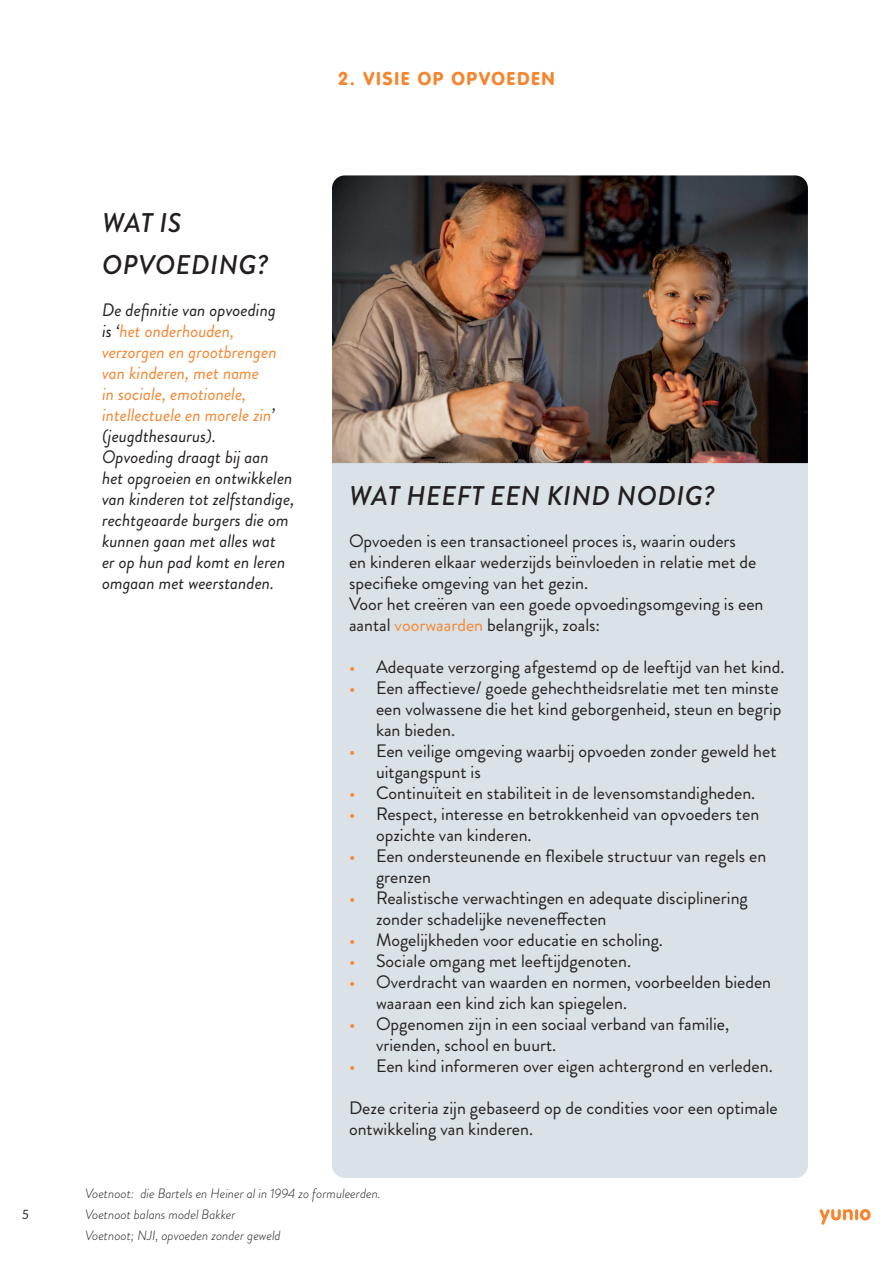
<style>
.page{position:relative;width:893px;height:1263px;background:#fff}
.page>*{position:absolute;margin:0;border:0;box-sizing:border-box;transform-origin:0 0}
.t1{font:italic 500 27px/42px "Brandon Grotesque";letter-spacing:.02em;color:#231f20}
.t2{font:19.5px "VAG Rundschrift D";letter-spacing:.08em;color:#f58631}
.t3{font:18px/21px "Brandon Grotesque";color:#231f20}
.t4{font:italic 18px/21px "Brandon Grotesque";color:#231f20}
.t5{font:italic 300 13.5px/21px "Brandon Grotesque";color:#231f20}
.t6{font:italic 13.5px "Brandon Grotesque";color:#231f20}
.s1{color:#f58631}
</style>
<div class="page">
<svg style="left:820px;top:1209px;width:51px;height:16px"></svg>
<div style="left:332px;top:463px;width:476px;height:715px;background:#dae2e7"></div>
<img style="left:332px;top:175px;width:476px;height:288px">
<p class="t6" style="left:22px;top:1205px;width:8px">5</p>
<p class="t2" style="left:338px;top:67px;width:218px">2. VISIE OP OPVOEDEN</p>
<h1 class="t1" style="left:102px;top:202px;width:168px">WAT IS<br>OPVOEDING?</h1>
<p class="t4" style="left:102px;top:300px;width:194px">De definitie van opvoeding<br>is ‘<span class="s1">het onderhouden, verzorgen en grootbrengen van kinderen, met name<br>in sociale, emotionele, intellectuele en morele zin</span>’ (jeugdthesaurus).<br>Opvoeding draagt bij aan het opgroeien en ontwikkelen van kinderen tot zelfstandige, rechtgeaarde burgers die om kunnen gaan met alles wat<br>er op hun pad komt en leren omgaan met weerstanden.</p>
<h1 class="t1" style="left:349px;top:475px;width:367px">WAT HEEFT EEN KIND NODIG?</h1>
<p class="t3" style="left:349px;top:531px;width:416px">Opvoeden is een transactioneel proces is, waarin ouders<br>en kinderen elkaar wederzijds beïnvloeden in relatie met de specifieke omgeving van het gezin.<br>Voor het creëren van een goede opvoedingsomgeving is een aantal <span class="s1">voorwaarden</span> belangrijk, zoals:</p>
<p class="t3" style="left:349px;top:657px;width:437px"><span class="s1">•</span> Adequate verzorging afgestemd op de leeftijd van het kind.</p>
<p class="t3" style="left:376px;top:678px;width:407px;text-indent:-27px"><span class="s1">•</span> Een affectieve/ goede gehechtheidsrelatie met ten minste een volwassene die het kind geborgenheid, steun en begrip kan bieden.</p>
<p class="t3" style="left:376px;top:741px;width:402px;text-indent:-27px"><span class="s1">•</span> Een veilige omgeving waarbij opvoeden zonder geweld het uitgangspunt is</p>
<p class="t3" style="left:349px;top:783px;width:408px"><span class="s1">•</span> Continuïteit en stabiliteit in de levensomstandigheden.</p>
<p class="t3" style="left:376px;top:804px;width:385px;text-indent:-27px"><span class="s1">•</span> Respect, interesse en betrokkenheid van opvoeders ten opzichte van kinderen.</p>
<p class="t3" style="left:376px;top:846px;width:392px;text-indent:-27px"><span class="s1">•</span> Een ondersteunende en flexibele structuur van regels en grenzen</p>
<p class="t3" style="left:376px;top:888px;width:373px;text-indent:-27px"><span class="s1">•</span> Realistische verwachtingen en adequate disciplinering zonder schadelijke neveneffecten</p>
<p class="t3" style="left:349px;top:930px;width:315px"><span class="s1">•</span> Mogelijkheden voor educatie en scholing.</p>
<p class="t3" style="left:349px;top:951px;width:284px"><span class="s1">•</span> Sociale omgang met leeftijdgenoten.</p>
<p class="t3" style="left:376px;top:972px;width:397px;text-indent:-27px"><span class="s1">•</span> Overdracht van waarden en normen, voorbeelden bieden waaraan een kind zich kan spiegelen.</p>
<p class="t3" style="left:376px;top:1014px;width:355px;text-indent:-27px"><span class="s1">•</span> Opgenomen zijn in een sociaal verband van familie, vrienden, school en buurt.</p>
<p class="t3" style="left:349px;top:1056px;width:425px"><span class="s1">•</span> Een kind informeren over eigen achtergrond en verleden.</p>
<p class="t3" style="left:349px;top:1098px;width:430px">Deze criteria zijn gebaseerd op de condities voor een optimale ontwikkeling van kinderen.</p>
<p class="t5" style="left:85px;top:1183px;width:297px">Voetnoot: die Bartels en Heiner al in 1994 zo formuleerden.<br>Voetnoot balans model Bakker<br>Voetnoot; NJI, opvoeden zonder geweld</p>
</div>
